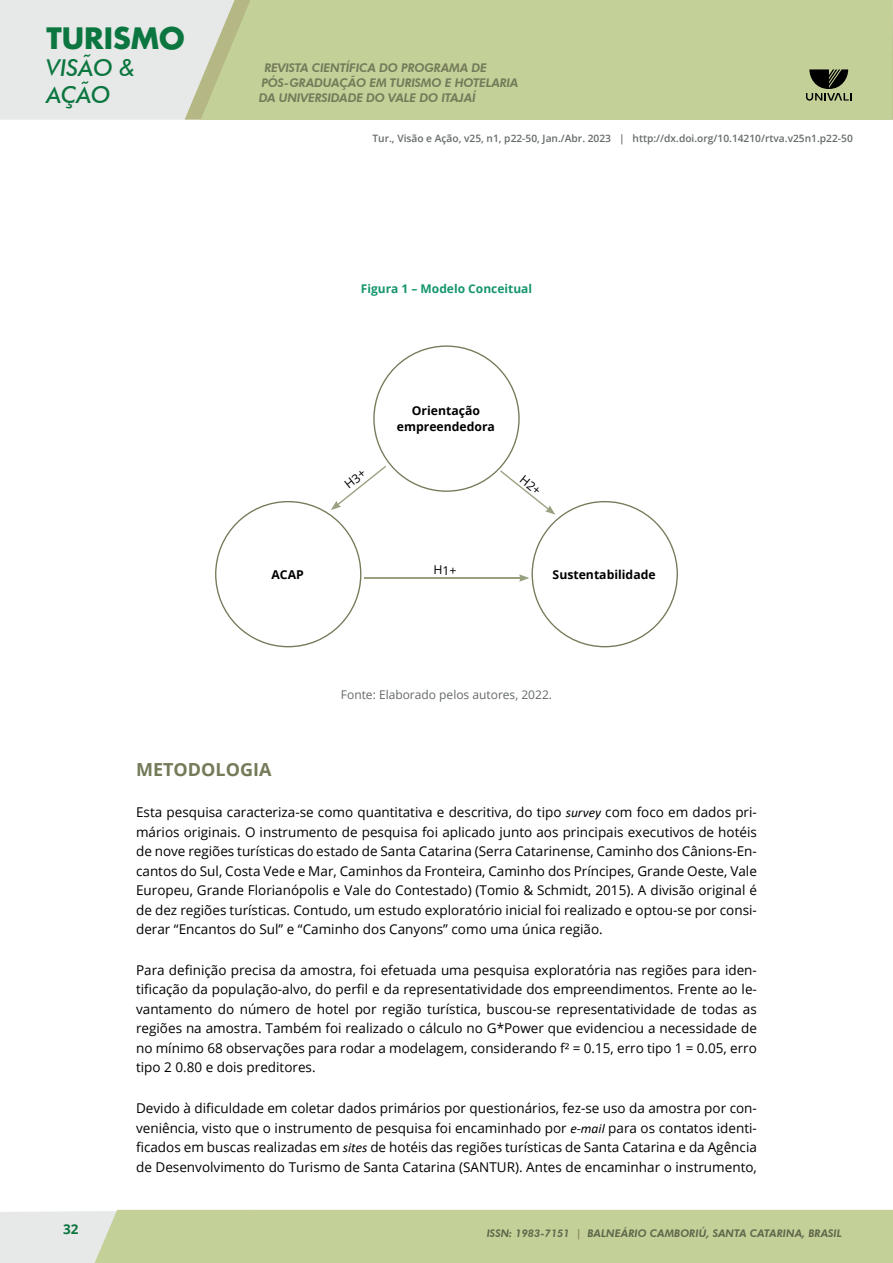
<style>
.page{position:relative;width:893px;height:1263px;background:#fff}
.page>*{position:absolute;margin:0;border:0;box-sizing:border-box;transform-origin:0 0}
.t1{font:700 28.8px "Futura";color:#0c7640}
.t2{font:italic 500 23.25px/26.5px "Futura BT";color:#0c7640}
.t3{font:700 18px "Open Sans";color:#737b59}
.t4{font:13.5px/19.5px "Open Sans";color:#000001;text-align:justify}
.t5{font:700 13.5px "Open Sans";color:#0c7640}
.t6{font:700 12.15px/16.4px "Open Sans";color:#000001;text-align:center}
.t7{font:italic 800 12px/15px "Futura BT";letter-spacing:-.02em;color:#737b59}
.t8{font:12px "Open Sans";color:#656a6a}
.t9{font:700 12px "Open Sans";color:#15956e}
.t10{font:italic 800 10.5px "Futura BT";color:#60664a}
.t11{font:600 10.2px "Open Sans";color:#656a6a}
.s1{font-family:"Calibri";font-style:italic}
.s2{color:#8c8a5f}
</style>
<div class="page">
<div style="left:0;top:0;width:185px;height:120px;background:#e7e9e8"></div>
<svg style="left:185px;top:0;width:708px;height:120px;background:#dcdfd3"></svg>
<div style="left:201px;top:0;width:691px;height:120px;background:#c3d199"></div>
<svg style="left:806px;top:69px;width:46px;height:32px"></svg>
<svg style="left:0;top:1210px;width:893px;height:53px;background:#c7d3a2"></svg>
<svg style="left:215px;top:345px;width:463px;height:302px"></svg>
<h1 class="t1" style="left:46px;top:20px;width:140px">TURISMO</h1>
<h2 class="t2" style="left:46px;top:54px;width:90px">VISÃO &amp;<br>AÇÃO</h2>
<p class="t7" style="left:259px;top:60px;width:261px;text-indent:6px">REVISTA CIENTÍFICA DO PROGRAMA DE<br>PÓS-GRADUAÇÃO EM TURISMO E HOTELARIA<br>DA UNIVERSIDADE DO VALE DO ITAJAÍ</p>
<p class="t11" style="left:372px;top:131px;width:482px">Tur., Visão e Ação, v25, n1, p22-50, Jan./Abr. 2023 | http://dx.doi.org/10.14210/rtva.v25n1.p22-50</p>
<p class="t9" style="left:361px;top:281px;width:173px">Figura 1 – Modelo Conceitual</p>
<p class="t6" style="left:397px;top:402px;width:100px">Orientação empreendedora</p>
<p class="t6" style="left:271px;top:566px;width:34px">ACAP</p>
<p class="t6" style="left:553px;top:566px;width:105px">Sustentabilidade</p>
<p class="t8" style="left:341px;top:686px;width:213px">Fonte: Elaborado pelos autores, 2022.</p>
<h3 class="t3" style="left:136px;top:757px;width:137px">METODOLOGIA</h3>
<p class="t4" style="left:136px;top:802px;width:622px">Esta pesquisa caracteriza-se como quantitativa e descritiva, do tipo <span class="s1">survey</span> com foco em dados pri&shy;mários originais. O instrumento de pesquisa foi aplicado junto aos principais executivos de hotéis de nove regiões turísticas do estado de Santa Catarina (Serra Catarinense, Caminho dos Cânions-En&shy;cantos do Sul, Costa Vede e Mar, Caminhos da Fronteira, Caminho dos Príncipes, Grande Oeste, Vale Europeu, Grande Florianópolis e Vale do Contestado) (Tomio &amp; Schmidt, 2015). A divisão original é de dez regiões turísticas. Contudo, um estudo exploratório inicial foi realizado e optou-se por consi&shy;derar “Encantos do Sul” e “Caminho dos Canyons” como uma única região.</p>
<p class="t4" style="left:136px;top:960px;width:622px">Para definição precisa da amostra, foi efetuada uma pesquisa exploratória nas regiões para iden&shy;tificação da população-alvo, do perfil e da representatividade dos empreendimentos. Frente ao le&shy;vantamento do número de hotel por região turística, buscou-se representatividade de todas as regiões na amostra. Também foi realizado o cálculo no G*Power que evidenciou a necessidade de no mínimo 68 observações para rodar a modelagem, considerando f² = 0.15, erro tipo 1 = 0.05, erro tipo 2 0.80 e dois preditores.</p>
<p class="t4" style="left:136px;top:1098px;width:622px">Devido à dificuldade em coletar dados primários por questionários, fez-se uso da amostra por con&shy;veniência, visto que o instrumento de pesquisa foi encaminhado por <span class="s1">e-mail</span> para os contatos identi&shy;ficados em buscas realizadas em <span class="s1">sites</span> de hotéis das regiões turísticas de Santa Catarina e da Agência de Desenvolvimento do Turismo de Santa Catarina (SANTUR). Antes de encaminhar o instrumento,</p>
<p class="t5" style="left:63px;top:1219px;width:17px">32</p>
<p class="t10" style="left:487px;top:1227px;width:357px">ISSN: 1983-7151 <span class="s2">|</span> BALNEÁRIO CAMBORIÚ, SANTA CATARINA, BRASIL</p>
</div>
